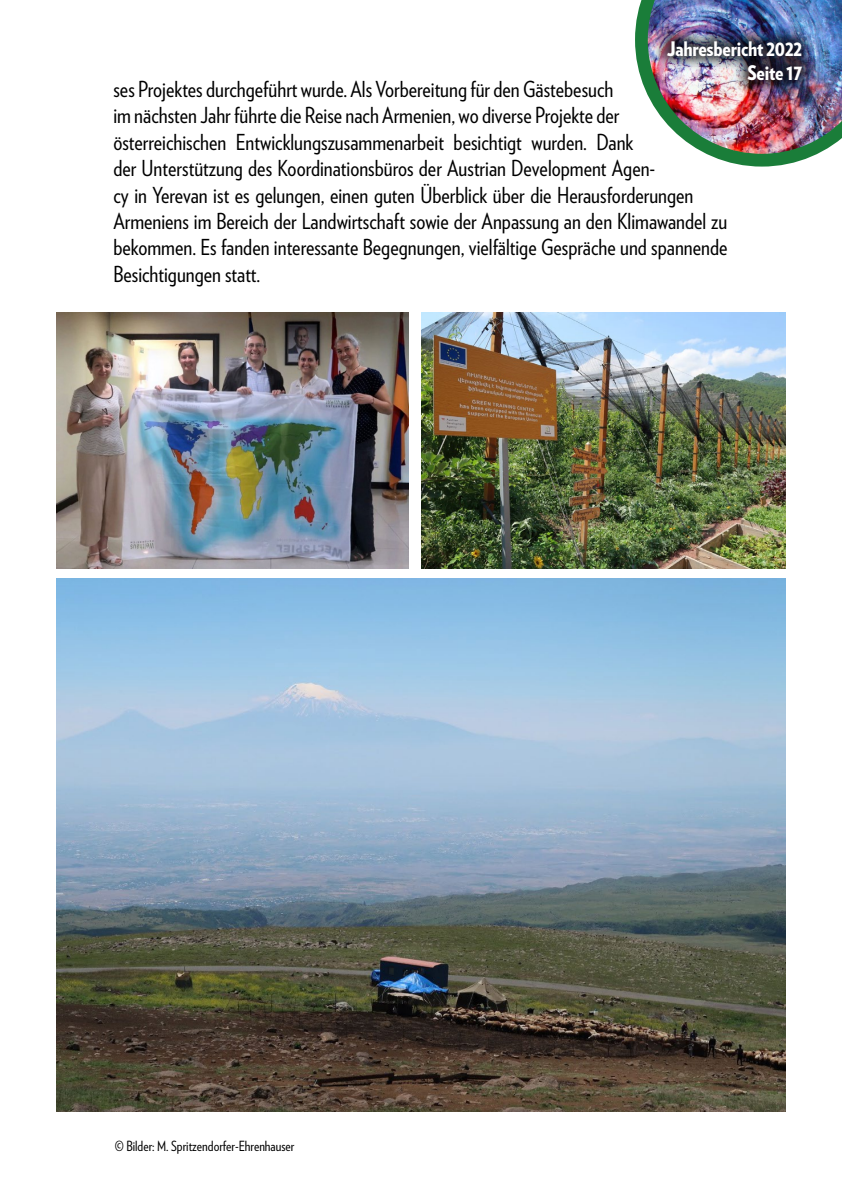
<style>
.page{position:relative;width:842px;height:1191px;background:#fff}
.page>*{position:absolute;margin:0;border:0;box-sizing:border-box;transform-origin:0 0}
.t1{font:22px/26.4px "Verlag Condensed";color:#000}
.t2{font:900 20px/24px "Verlag Condensed";letter-spacing:-.01em;color:#fff;text-align:right}
.t3{font:14px "Verlag Condensed";color:#000}
</style>
<div class="page">
<img style="left:635px;top:0;width:207px;height:167px">
<img style="left:57px;top:313px;width:351px;height:255px">
<img style="left:57px;top:578px;width:728px;height:533px">
<img style="left:422px;top:313px;width:363px;height:255px">
<p class="t2" style="left:667px;top:36px;width:137px">Jahresbericht 2022<br>Seite 17</p>
<p class="t1" style="left:113px;top:75px;width:616px">ses Projektes durchgeführt wurde. Als Vorbereitung für den Gästebesuch<br>im nächsten Jahr führte die Reise nach Armenien, wo diverse Projekte der österreichischen Entwicklungszusammenarbeit besichtigt wurden. Dank<br>der Unterstützung des Koordinationsbüros der Austrian Development Agen-<br>cy in Yerevan ist es gelungen, einen guten Überblick über die Herausforderungen Armeniens im Bereich der Landwirtschaft sowie der Anpassung an den Klimawandel zu bekommen. Es fanden interessante Begegnungen, vielfältige Gespräche und spannende Besichtigungen statt.</p>
<p class="t3" style="left:115px;top:1135px;width:181px">© Bilder: M. Spritzendorfer-Ehrenhauser</p>
</div>
